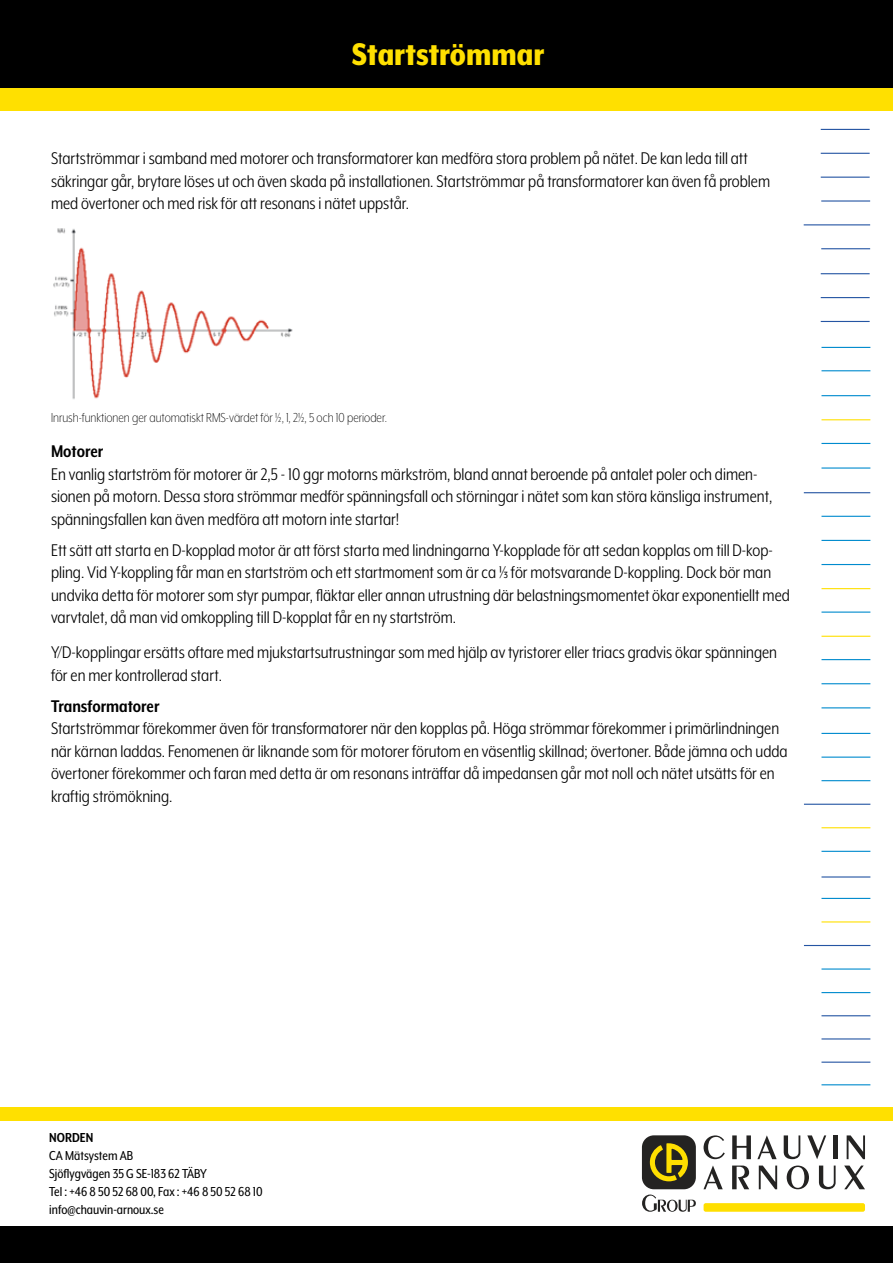
<style>
.page{position:relative;width:893px;height:1263px;background:#fff}
.page>*{position:absolute;margin:0;border:0;box-sizing:border-box;transform-origin:0 0}
.t1{font:800 36px "Mr Eaves XL Mod Nar OT";color:#ffe000}
.t2{font:19.5px/22.5px "Mr Eaves XL Mod Nar OT";color:#000}
.t3{font:700 19.5px "Mr Eaves XL Mod Nar OT";color:#000}
.t4{font:15px/18px "Mr Eaves XL Mod Nar OT";color:#000}
.t5{font:300 15px "Mr Eaves XL Mod Nar OT";color:#000}
.t6{font:700 15px "Mr Eaves XL Mod Nar OT";color:#000}
</style>
<div class="page">
<div style="left:0;top:87px;width:893px;height:23px;background:#ffe000"></div>
<div style="left:0;top:1107px;width:893px;height:13px;background:#ffe000"></div>
<div style="left:0;top:0;width:893px;height:87px;background:#000"></div>
<div style="left:0;top:1227px;width:893px;height:36px;background:#000"></div>
<div style="left:642px;top:1135px;width:54px;height:54px;background:#242322;border-radius:12px"></div>
<svg style="left:650px;top:1143px;width:38px;height:38px"></svg>
<svg style="left:704px;top:1135px;width:21px;height:24px"></svg>
<svg style="left:732px;top:1135px;width:19px;height:24px"></svg>
<svg style="left:757px;top:1135px;width:20px;height:24px"></svg>
<svg style="left:784px;top:1135px;width:16px;height:24px"></svg>
<svg style="left:807px;top:1135px;width:19px;height:24px"></svg>
<div style="left:833px;top:1135px;width:5px;height:24px;background:#242322"></div>
<svg style="left:847px;top:1135px;width:18px;height:24px"></svg>
<svg style="left:703px;top:1165px;width:20px;height:24px"></svg>
<svg style="left:732px;top:1165px;width:17px;height:24px"></svg>
<svg style="left:759px;top:1165px;width:18px;height:24px"></svg>
<svg style="left:787px;top:1165px;width:22px;height:24px"></svg>
<svg style="left:819px;top:1165px;width:17px;height:24px"></svg>
<svg style="left:844px;top:1165px;width:21px;height:24px"></svg>
<svg style="left:642px;top:1194px;width:54px;height:18px"></svg>
<div style="left:704px;top:1203px;width:161px;height:9px;background:#ffdf00;border-radius:2px"></div>
<hr style="left:821px;top:443px;width:49px;height:1px;background:#008bce">
<hr style="left:821px;top:467px;width:49px;height:2px;background:#008bce">
<hr style="left:821px;top:968px;width:49px;height:1px;background:#008bce">
<hr style="left:821px;top:516px;width:49px;height:1px;background:#008bce">
<hr style="left:821px;top:540px;width:49px;height:1px;background:#008bce">
<hr style="left:821px;top:564px;width:49px;height:1px;background:#008bce">
<hr style="left:821px;top:588px;width:49px;height:1px;background:#ffe000">
<hr style="left:821px;top:611px;width:49px;height:2px;background:#008bce">
<hr style="left:821px;top:636px;width:49px;height:1px;background:#ffe000">
<hr style="left:821px;top:659px;width:49px;height:1px;background:#008bce">
<hr style="left:821px;top:683px;width:49px;height:1px;background:#008bce">
<hr style="left:821px;top:707px;width:49px;height:1px;background:#008bce">
<hr style="left:821px;top:419px;width:49px;height:1px;background:#ffe000">
<hr style="left:821px;top:733px;width:49px;height:1px;background:#008bce">
<hr style="left:821px;top:756px;width:49px;height:2px;background:#008bce">
<hr style="left:821px;top:780px;width:49px;height:1px;background:#008bce">
<hr style="left:821px;top:395px;width:49px;height:1px;background:#008bce">
<hr style="left:821px;top:200px;width:49px;height:2px;background:#2555a3">
<hr style="left:821px;top:129px;width:49px;height:1px;background:#2555a3">
<hr style="left:821px;top:273px;width:49px;height:1px;background:#2555a3">
<hr style="left:804px;top:224px;width:66px;height:1px;background:#2555a3">
<hr style="left:821px;top:153px;width:49px;height:1px;background:#2555a3">
<hr style="left:821px;top:297px;width:49px;height:1px;background:#2555a3">
<hr style="left:821px;top:248px;width:49px;height:1px;background:#2555a3">
<hr style="left:821px;top:177px;width:49px;height:1px;background:#2555a3">
<hr style="left:821px;top:321px;width:49px;height:1px;background:#2555a3">
<hr style="left:821px;top:370px;width:49px;height:1px;background:#008bce">
<hr style="left:821px;top:347px;width:49px;height:1px;background:#008bce">
<hr style="left:804px;top:804px;width:66px;height:1px;background:#2555a3">
<hr style="left:821px;top:827px;width:49px;height:1px;background:#ffe000">
<hr style="left:821px;top:851px;width:49px;height:1px;background:#008bce">
<hr style="left:821px;top:898px;width:49px;height:1px;background:#008bce">
<hr style="left:821px;top:921px;width:49px;height:1px;background:#ffe000">
<hr style="left:804px;top:945px;width:66px;height:1px;background:#2555a3">
<hr style="left:804px;top:492px;width:66px;height:1px;background:#2555a3">
<hr style="left:821px;top:992px;width:49px;height:1px;background:#008bce">
<hr style="left:821px;top:876px;width:49px;height:1px;background:#2555a3">
<hr style="left:821px;top:1015px;width:49px;height:1px;background:#2555a3">
<hr style="left:821px;top:1038px;width:49px;height:1px;background:#2555a3">
<hr style="left:821px;top:1061px;width:49px;height:2px;background:#2555a3">
<hr style="left:821px;top:1084px;width:49px;height:1px;background:#008bce">
<img style="left:53px;top:228px;width:240px;height:171px">
<h1 class="t1" style="left:352px;top:36px;width:194px">Startströmmar</h1>
<p class="t2" style="left:51px;top:147px;width:721px">Startströmmar i samband med motorer och transformatorer kan medföra stora problem på nätet. De kan leda till att säkringar går, brytare löses ut och även skada på installationen. Startströmmar på transformatorer kan även få problem med övertoner och med risk för att resonans i nätet uppstår.</p>
<p class="t5" style="left:51px;top:410px;width:338px">Inrush-funktionen ger automatiskt RMS-värdet för ½, 1, 2½, 5 och 10 perioder.</p>
<p class="t3" style="left:51px;top:441px;width:54px">Motorer</p>
<p class="t2" style="left:51px;top:462px;width:723px">En vanlig startström för motorer är 2,5 - 10 ggr motorns märkström, bland annat beroende på antalet poler och dimen&shy;sionen på motorn. Dessa stora strömmar medför spänningsfall och störningar i nätet som kan störa känsliga instrument, spänningsfallen kan även medföra att motorn inte startar!</p>
<p class="t2" style="left:51px;top:538px;width:740px">Ett sätt att starta en D-kopplad motor är att först starta med lindningarna Y-kopplade för att sedan kopplas om till D-kop&shy;pling. Vid Y-koppling får man en startström och ett startmoment som är ca ⅓ för motsvarande D-koppling. Dock bör man undvika detta för motorer som styr pumpar, fläktar eller annan utrustning där belastningsmomentet ökar exponentiellt med varvtalet, då man vid omkoppling till D-kopplat får en ny startström.</p>
<p class="t2" style="left:51px;top:641px;width:727px">Y/D-kopplingar ersätts oftare med mjukstartsutrustningar som med hjälp av tyristorer eller triacs gradvis ökar spänningen för en mer kontrollerad start.</p>
<p class="t3" style="left:51px;top:696px;width:110px">Transformatorer</p>
<p class="t2" style="left:51px;top:717px;width:738px">Startströmmar förekommer även för transformatorer när den kopplas på. Höga strömmar förekommer i primärlindningen när kärnan laddas. Fenomenen är liknande som för motorer förutom en väsentlig skillnad; övertoner. Både jämna och udda övertoner förekommer och faran med detta är om resonans inträffar då impedansen går mot noll och nätet utsätts för en kraftig strömökning.</p>
<p class="t6" style="left:49px;top:1130px;width:46px">NORDEN</p>
<p class="t4" style="left:49px;top:1146px;width:215px">CA Mätsystem AB<br>Sjöflygvägen 35 G SE-183 62 TÄBY<br>Tel : +46 8 50 52 68 00, Fax : +46 8 50 52 68 10 info@chauvin-arnoux.se</p>
</div>
